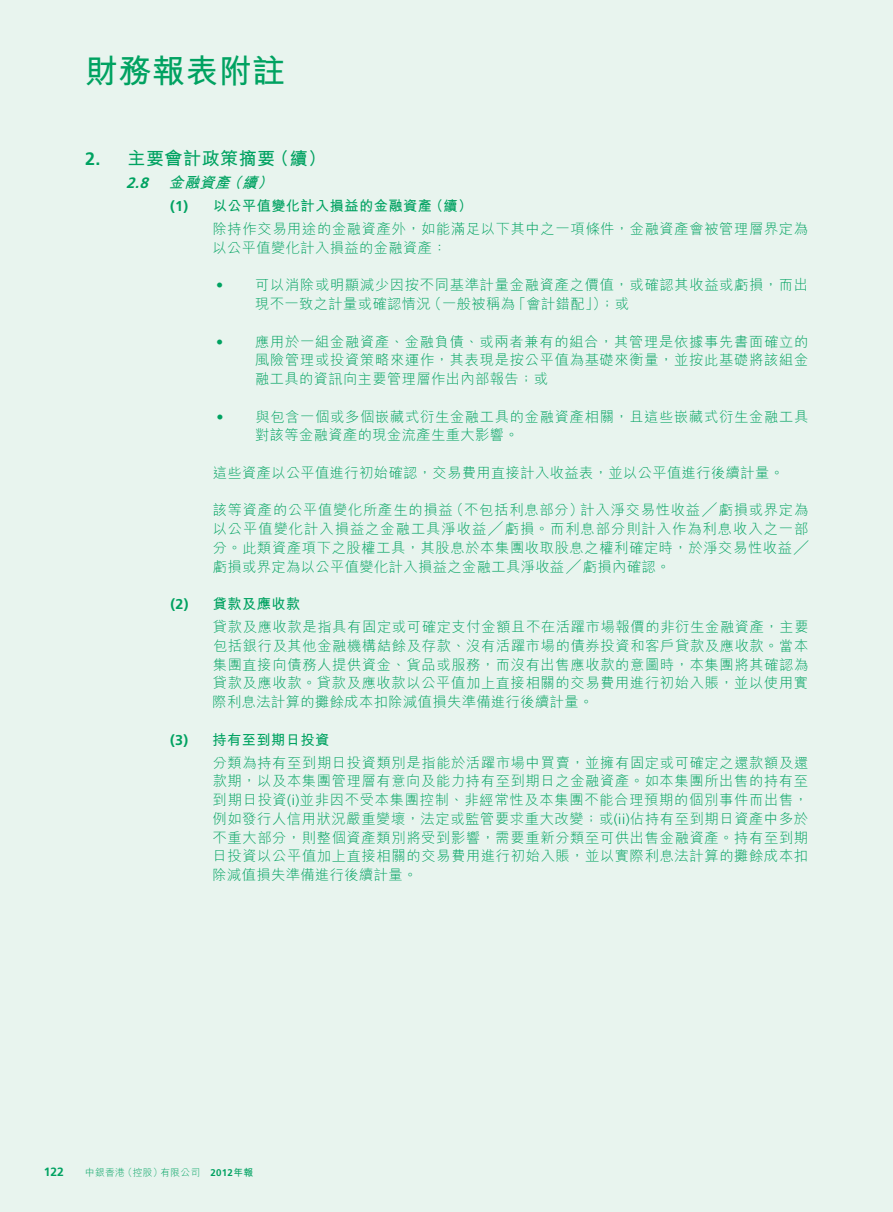
<style>
.page{position:relative;width:893px;height:1212px;background:#fff}
.page>*{position:absolute;margin:0;border:0;box-sizing:border-box;transform-origin:0 0}
.t1{font:33px "M Hei HK Bold E Ten B5 H";letter-spacing:.015em;color:#00a261}
.t2{font:18px "M Hei HK Bold E Ten B5 H";letter-spacing:.03em;color:#00a261}
.t3{font:italic 15px "M Hei HK Bold E Ten B5 H";color:#00a261}
.t4{font:14.25px/18.8px "M Hei HK Light E Ten B5 H";letter-spacing:.045em;color:#00a261;text-align:justify}
.t5{font:14.25px "M Hei HK Bold E Ten B5 H";letter-spacing:.03em;color:#00a261}
.t6{font:700 12px "Frutiger LT Std";color:#00a261}
.t7{font:9.75px "M Hei HK Light E Ten B5 H";letter-spacing:.03em;color:#00a261}
.s1{font-family:"Frutiger LT Std";font-weight:700}
.s2{font-family:"Frutiger LT Std";font-weight:300}
.s3{font-family:"M Hei HK Bold E Ten B5 H"}
</style>
<div class="page">
<div style="left:0;top:0;width:892px;height:1212px;background:#e8f4ee"></div>
<h1 class="t1" style="left:85px;top:58px;width:202px">財務報表附註</h1>
<p class="t2" style="left:85px;top:152px;width:243px"><span class="s1">2.</span> 主要會計政策摘要（續）</p>
<p class="t3" style="left:126px;top:177px;width:152px"><span class="s1">2.8</span> 金融資產（續）</p>
<p class="t5" style="left:170px;top:200px;width:304px"><span class="s1">(1)</span> 以公平值變化計入損益的金融資產（續）</p>
<p class="t4" style="left:212px;top:221px;width:597px">除持作交易用途的金融資產外，如能滿足以下其中之一項條件，金融資產會被管理層界定為以公平值變化計入損益的金融資產：</p>
<p class="t4" style="left:255px;top:278px;width:554px">可以消除或明顯減少因按不同基準計量金融資產之價值，或確認其收益或虧損，而出現不一致之計量或確認情況（一般被稱為「會計錯配」）；或</p>
<p class="t4" style="left:255px;top:334px;width:554px">應用於一組金融資產、金融負債、或兩者兼有的組合，其管理是依據事先書面確立的風險管理或投資策略來運作，其表現是按公平值為基礎來衡量，並按此基礎將該組金融工具的資訊向主要管理層作出內部報告；或</p>
<p class="t4" style="left:255px;top:409px;width:554px">與包含一個或多個嵌藏式衍生金融工具的金融資產相關，且這些嵌藏式衍生金融工具對該等金融資產的現金流產生重大影響。</p>
<p class="t4" style="left:213px;top:465px;width:572px">這些資產以公平值進行初始確認，交易費用直接計入收益表，並以公平值進行後續計量。</p>
<p class="t4" style="left:213px;top:503px;width:597px">該等資產的公平值變化所產生的損益（不包括利息部分）計入淨交易性收益╱虧損或界定為以公平值變化計入損益之金融工具淨收益╱虧損。而利息部分則計入作為利息收入之一部分。此類資產項下之股權工具，其股息於本集團收取股息之權利確定時，於淨交易性收益╱虧損或界定為以公平值變化計入損益之金融工具淨收益╱虧損內確認。</p>
<p class="t5" style="left:170px;top:598px;width:132px"><span class="s1">(2)</span> 貸款及應收款</p>
<p class="t4" style="left:212px;top:619px;width:597px">貸款及應收款是指具有固定或可確定支付金額且不在活躍市場報價的非衍生金融資產，主要包括銀行及其他金融機構結餘及存款、沒有活躍市場的債券投資和客戶貸款及應收款。當本集團直接向債務人提供資金、貨品或服務，而沒有出售應收款的意圖時，本集團將其確認為貸款及應收款。貸款及應收款以公平值加上直接相關的交易費用進行初始入賬，並以使用實際利息法計算的攤餘成本扣除減值損失準備進行後續計量。</p>
<p class="t5" style="left:170px;top:734px;width:161px"><span class="s1">(3)</span> 持有至到期日投資</p>
<p class="t4" style="left:212px;top:755px;width:597px">分類為持有至到期日投資類別是指能於活躍市場中買賣，並擁有固定或可確定之還款額及還款期，以及本集團管理層有意向及能力持有至到期日之金融資產。如本集團所出售的持有至到期日投資<span class="s2">(i)</span>並非因不受本集團控制、非經常性及本集團不能合理預期的個別事件而出售，例如發行人信用狀況嚴重變壞，法定或監管要求重大改變；或<span class="s2">(ii)</span>佔持有至到期日資產中多於不重大部分，則整個資產類別將受到影響，需要重新分類至可供出售金融資產。持有至到期日投資以公平值加上直接相關的交易費用進行初始入賬，並以實際利息法計算的攤餘成本扣除減值損失準備進行後續計量。</p>
<p class="t6" style="left:44px;top:1165px;width:22px">122</p>
<p class="t7" style="left:85px;top:1169px;width:169px">中銀香港（控股）有限公司　<span class="s1">2012</span><span class="s3">年報</span></p>
</div>
